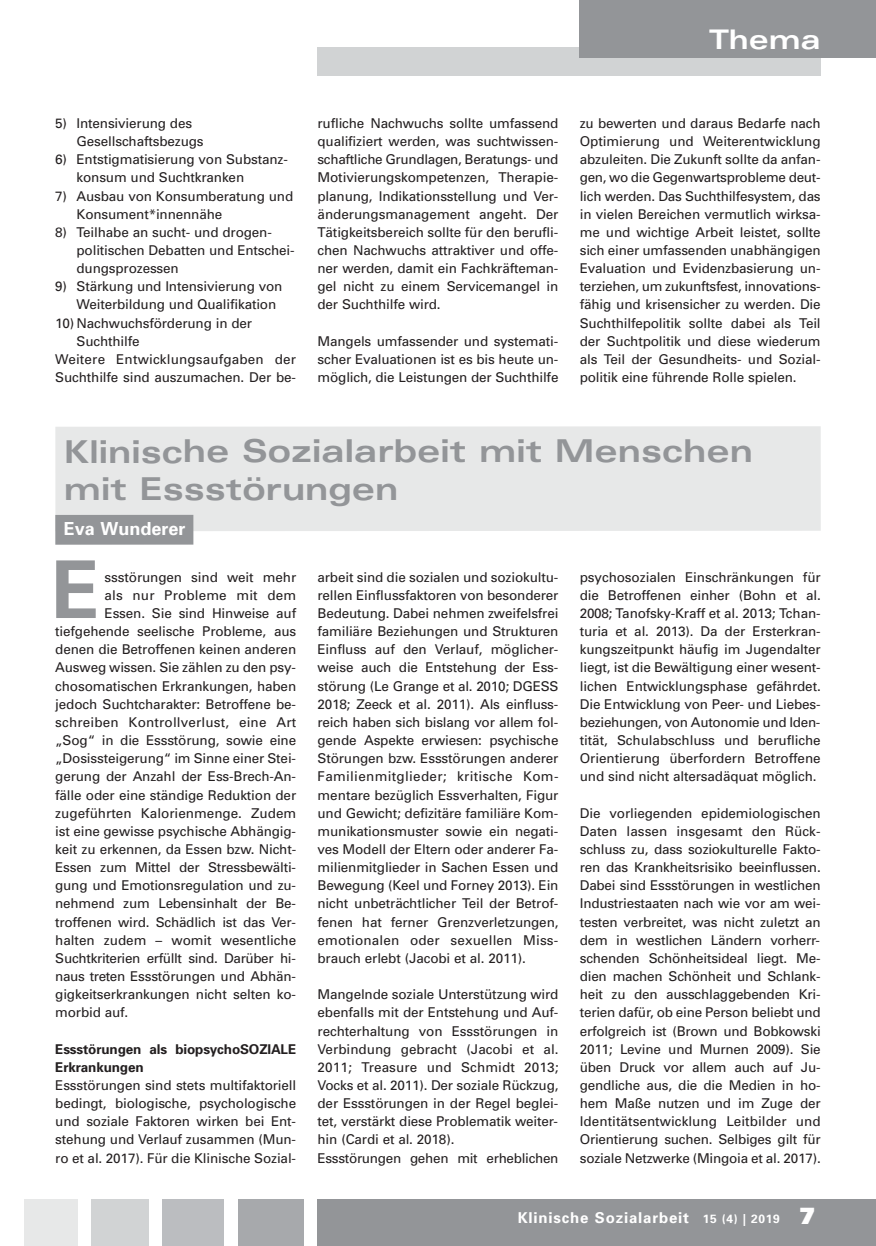
<style>
.page{position:relative;width:876px;height:1246px;background:#fff}
.page>*{position:absolute;margin:0;border:0;box-sizing:border-box;transform-origin:0 0}
.t1{font:700 79.8px "Univers";color:#939598}
.t2{font:700 expanded 31.5px/38px "Univers";color:#939598}
.t3{font:700 expanded 27px "Univers";color:#fff}
.t4{font:700 18px "Univers";color:#fff}
.t5{font:700 15px "Univers";letter-spacing:.055em;color:#fff}
.t6{font:13.5px/18.1px "Univers";letter-spacing:-.01em;color:#231f20;text-align:justify}
.t7{font:13.5px "Univers";letter-spacing:.01em;color:#231f20}
.t8{font:700 13.5px/18.1px "Univers";letter-spacing:-.01em;color:#231f20}
.t9{font:13.5px "Univers";letter-spacing:-.03em;color:#231f20}
.s1{font-size:12px}
.s2{font-weight:900;font-size:22.5px}
</style>
<div class="page">
<div style="left:317px;top:47px;width:504px;height:29px;background:#d1d3d4"></div>
<div style="left:580px;top:0;width:296px;height:58px;background:#939598"></div>
<div style="left:317px;top:1199px;width:559px;height:47px;background:#939598"></div>
<div style="left:25px;top:1199px;width:53px;height:47px;background:#e7e8e8"></div>
<div style="left:91px;top:1199px;width:58px;height:47px;background:#d1d3d4"></div>
<div style="left:163px;top:1199px;width:61px;height:47px;background:#bbbdc0"></div>
<div style="left:238px;top:1199px;width:66px;height:47px;background:#a7a9ac"></div>
<div style="left:55px;top:426px;width:766px;height:105px;background:#e7e8e8"></div>
<div style="left:55px;top:515px;width:138px;height:30px;background:#939598"></div>
<h3 class="t3" style="left:709px;top:26px;width:113px">Thema</h3>
<p class="t6" style="left:77px;top:115px;width:129px;text-indent:-21px">5) Intensivierung des<br>Gesellschaftsbezugs</p>
<p class="t6" style="left:77px;top:152px;width:213px;text-indent:-21px">6) Entstigmatisierung von Substanz&shy;konsum und Suchtkranken</p>
<p class="t6" style="left:77px;top:188px;width:218px;text-indent:-21px">7) Ausbau von Konsumberatung und<br>Konsument*innennähe</p>
<p class="t6" style="left:77px;top:224px;width:220px;text-align:left;text-indent:-21px">8) Teilhabe an sucht- und drogen&shy;politischen Debatten und Entschei - dungs prozessen</p>
<p class="t6" style="left:77px;top:279px;width:207px;text-indent:-21px">9) Stärkung und Intensivierung von<br>Weiterbildung und Qualifikation</p>
<p class="t6" style="left:55px;top:315px;width:198px">10) Nachwuchsförderung in der</p>
<p class="t6" style="left:77px;top:333px;width:65px">Suchthilfe</p>
<p class="t7" style="left:55px;top:354px;width:242px">Weitere Entwicklungsaufgaben der</p>
<p class="t6" style="left:55px;top:370px;width:242px">Suchthilfe sind auszumachen. Der be -</p>
<p class="t6" style="left:317px;top:115px;width:242px">rufliche Nachwuchs sollte umfassend qualifiziert werden, was suchtwissen&shy;schaftliche Grundlagen, Bera tungs- und Motivierungs kompet en zen, Thera pie - pla nung, Indikations stel lung und Ver - änderungs manage ment angeht. Der Tätigkeitsbereich sollte für den berufli&shy;chen Nachwuchs attraktiver und offe&shy;ner werden, damit ein Fach kräf teman - gel nicht zu einem Servicemangel in der Suchthilfe wird.</p>
<p class="t6" style="left:318px;top:333px;width:242px">Mangels umfassender und systemati&shy;scher Evaluationen ist es bis heute un - möglich, die Leistungen der Sucht hilfe</p>
<p class="t6" style="left:580px;top:115px;width:242px">zu bewerten und daraus Bedarfe nach Optimierung und Weiterent wicklung abzuleiten. Die Zukunft sollte da anfan&shy;gen, wo die Gegenwarts probleme deut - lich werden. Das Sucht hilfesystem, das in vielen Be reichen vermutlich wirksa&shy;me und wichtige Arbeit leistet, sollte sich einer umfassenden unabhängigen Evaluation und Evidenzbasierung un - terziehen, um zukunftsfest, innovations&shy;fähig und krisensicher zu werden. Die Sucht hilfe politik sollte dabei als Teil der Sucht politik und diese wiederum als Teil der Gesundheits- und Sozial - politik eine führende Rolle spielen.</p>
<h2 class="t2" style="left:64px;top:434px;width:691px">Klinische Sozialarbeit mit Menschen mit Essstörungen</h2>
<h3 class="t4" style="left:64px;top:521px;width:123px">Eva Wunderer</h3>
<h1 class="t1" style="left:52px;top:560px;width:50px">E</h1>
<p class="t6" style="left:105px;top:569px;width:193px">ssstörungen sind weit mehr</p>
<p class="t7" style="left:105px;top:590px;width:193px">als nur Probleme mit dem</p>
<p class="t6" style="left:105px;top:606px;width:193px">Essen. Sie sind Hinweise auf</p>
<p class="t6" style="left:55px;top:624px;width:242px">tiefgehende seelische Probleme, aus</p>
<p class="t6" style="left:55px;top:642px;width:242px">denen die Betroffenen keinen anderen</p>
<p class="t6" style="left:55px;top:660px;width:242px">Aus weg wissen. Sie zählen zu den psy-</p>
<p class="t6" style="left:55px;top:678px;width:242px">chosomatischen Erkrankungen, haben</p>
<p class="t6" style="left:55px;top:696px;width:242px">je doch Suchtcharakter: Betroffene be -</p>
<p class="t7" style="left:55px;top:717px;width:242px">schreiben Kontrollverlust, eine Art</p>
<p class="t6" style="left:55px;top:733px;width:242px">„Sog“ in die Essstörung, sowie eine</p>
<p class="t6" style="left:55px;top:751px;width:242px">„Dosissteigerung“ im Sinne einer Stei -</p>
<p class="t6" style="left:55px;top:769px;width:242px">gerung der Anzahl der Ess-Brech-An -</p>
<p class="t6" style="left:55px;top:787px;width:242px">fälle oder eine ständige Reduktion der</p>
<p class="t6" style="left:55px;top:805px;width:242px">zugeführten Kalorienmenge. Zu dem</p>
<p class="t6" style="left:55px;top:823px;width:242px">ist eine gewisse psychische Ab hän gig -</p>
<p class="t6" style="left:55px;top:841px;width:242px">keit zu erkennen, da Essen bzw. Nicht-</p>
<p class="t6" style="left:55px;top:860px;width:242px">Essen zum Mittel der Stress be wäl ti -</p>
<p class="t6" style="left:55px;top:878px;width:242px">gung und Emotionsregulation und zu -</p>
<p class="t6" style="left:55px;top:896px;width:242px">nehmend zum Lebensinhalt der Be -</p>
<p class="t6" style="left:55px;top:914px;width:242px">troffenen wird. Schädlich ist das Ver -</p>
<p class="t6" style="left:55px;top:932px;width:242px">halten zudem – womit wesentliche</p>
<p class="t9" style="left:55px;top:953px;width:242px">Sucht kriterien erfüllt sind. Darüber hi -</p>
<p class="t6" style="left:55px;top:969px;width:242px">naus treten Essstörungen und Ab hän -</p>
<p class="t6" style="left:55px;top:987px;width:242px">gig keits e r kran kungen nicht selten ko -</p>
<p class="t6" style="left:55px;top:1005px;width:75px">morbid auf.</p>
<p class="t8" style="left:55px;top:1041px;width:242px">Essstörungen als biopsychoSOZIALE<br>Erkrankungen</p>
<p class="t6" style="left:55px;top:1077px;width:242px">Essstörungen sind stets multifaktoriell bedingt, biologische, psychologische und soziale Faktoren wirken bei Ent - stehung und Verlauf zusammen (Mun - ro et al. 2017). Für die Klinische Sozial -</p>
<p class="t6" style="left:317px;top:569px;width:242px">arbeit sind die sozialen und soziokultu&shy;rellen Einfluss faktoren von besonderer Bedeutung. Dabei nehmen zweifelsfrei familiäre Beziehungen und Strukturen Einfluss auf den Verlauf, möglicher&shy;weise auch die Entstehung der Ess - störung (Le Grange et al. 2010; DGESS 2018; Zeeck et al. 2011). Als einfluss&shy;reich haben sich bislang vor allem fol&shy;gende As pekte erwiesen: psychische Störungen bzw. Essstörungen anderer Familien mitglieder; kritische Kom - men tare bez üglich Essverhalten, Figur und Ge wicht; defizitäre familiäre Kom - muni kationsmuster sowie ein negati&shy;ves Modell der Eltern oder anderer Fa - milienmitglieder in Sachen Essen und Bewegung (Keel und Forney 2013). Ein nicht unbeträchtlicher Teil der Be trof - fenen hat ferner Grenzverletzungen, emo tionalen oder sexuellen Miss - brauch erlebt (Jacobi et al. 2011).</p>
<p class="t6" style="left:318px;top:987px;width:242px;text-align:left">Mangelnde soziale Unterstützung wird ebenfalls mit der Entstehung und Auf - rechterhaltung von Essstörungen in Verbindung gebracht (Jacobi et al.<br>2011; Treasure und Schmidt 2013; Vocks et al. 2011). Der soziale Rückzug, der Essstörungen in der Regel beglei&shy;tet, verstärkt diese Problematik weiter&shy;hin (Cardi et al. 2018).<br>Essstörungen gehen mit erheblichen</p>
<p class="t6" style="left:580px;top:569px;width:242px">psychosozialen Einschränkungen für die Betroffenen einher (Bohn et al.<br>2008; Tanofsky-Kraff et al. 2013; Tchan - turia et al. 2013). Da der Erster kran - kungs zeitpunkt häufig im Jugendalter liegt, ist die Bewältigung einer wesent&shy;lichen Entwicklungsphase gefährdet.<br>Die Entwicklung von Peer- und Liebes - beziehungen, von Autonomie und Iden - tität, Schulabschluss und berufliche Orientierung überfordern Betrof fene und sind nicht altersadäquat möglich.</p>
<p class="t6" style="left:580px;top:805px;width:242px">Die vorliegenden epidemiologischen Daten lassen insgesamt den Rück - schluss zu, dass soziokulturelle Fak to - ren das Krankheitsrisiko beeinflussen.<br>Dabei sind Essstörungen in westlichen Industriestaaten nach wie vor am wei&shy;testen verbreitet, was nicht zuletzt an dem in westlichen Ländern vorherr&shy;schenden Schönheitsideal liegt. Me - dien machen Schönheit und Schlank - heit zu den ausschlaggebenden Kri - terien dafür, ob eine Person beliebt und erfolgreich ist (Brown und Bob kowski 2011; Levine und Murnen 2009). Sie üben Druck vor allem auch auf Ju - gendliche aus, die die Medien in ho - hem Maße nutzen und im Zuge der Identitätsentwicklung Leitbilder und Orientierung suchen. Selbiges gilt für soziale Netzwerke (Mingoia et al. 2017).</p>
<p class="t5" style="left:518px;top:1212px;width:299px">Klinische Sozialarbeit <span class="s1">15 (4) | 2019</span> <span class="s2">7</span></p>
</div>
